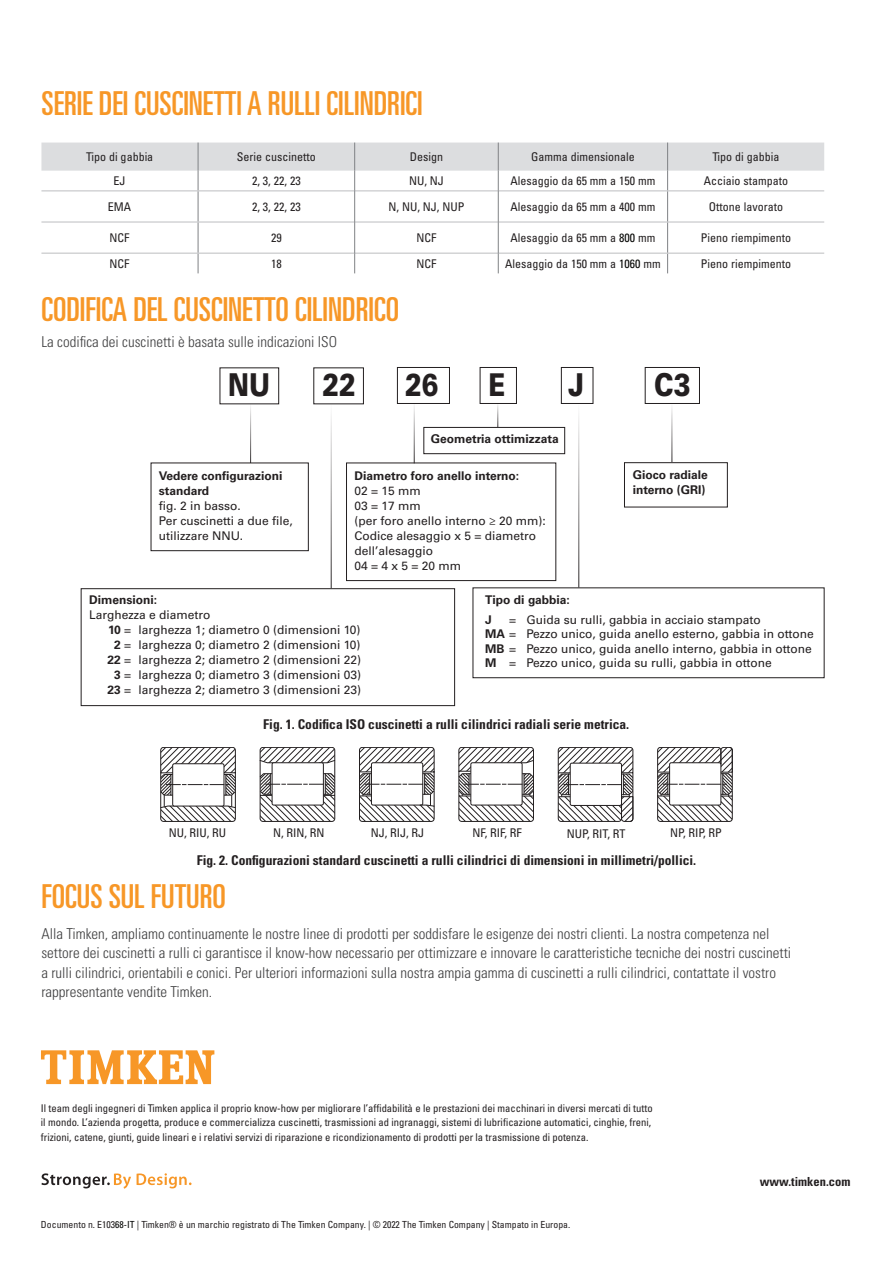
<style>
.page{position:relative;width:893px;height:1263px;background:#fff}
.page>*{position:absolute;margin:0;border:0;box-sizing:border-box;transform-origin:0 0}
.Subhead_4{font:ultra-condensed 33px "Univers LT Std";color:#f79727}
.t1{font:900 31.5px "Univers LT Std";color:#231f20;scale:.8 1}
.Body_Copy{font:300 condensed 15px/19.5px "Univers LT Std";color:#3e3e3f}
.fig_or_table{font:700 condensed 13.5px "Univers LT Std";color:#231f20}
.t2{font:700 condensed 12.45px "Univers LT Std";color:#231f20}
.t3{font:12px/15px "Univers LT Std";color:#231f20}
.Column_Headers_text{font:condensed 12px "Univers LT Std";color:#231f20}
.t4{font:700 12px/15px "Univers LT Std";color:#231f20}
.t5{font:condensed 10.65px/14.2px "Univers LT Std";color:#231f20}
.t6{font:condensed 9.75px "Univers LT Std";color:#231f20}
.s1{color:#040503}
.s2{font-weight:700}
</style>
<div class="page">
<svg style="left:41px;top:1173px;width:151px;height:16px"></svg>
<svg style="left:41px;top:1050px;width:173px;height:34px"></svg>
<hr style="left:198px;top:191px;width:1px;height:31px;background:#808285">
<hr style="left:667px;top:191px;width:1px;height:31px;background:#808285">
<hr style="left:198px;top:222px;width:1px;height:31px;background:#808285">
<hr style="left:667px;top:222px;width:1px;height:31px;background:#808285">
<svg style="left:198px;top:254px;width:1px;height:19px"></svg>
<svg style="left:667px;top:254px;width:1px;height:19px"></svg>
<hr style="left:198px;top:222px;width:156px;height:1px;background:#bcbdc0">
<hr style="left:355px;top:222px;width:143px;height:1px;background:#bcbdc0">
<hr style="left:499px;top:222px;width:169px;height:1px;background:#bcbdc0">
<hr style="left:668px;top:222px;width:156px;height:1px;background:#bcbdc0">
<hr style="left:198px;top:253px;width:156px;height:1px;background:#bcbdc0">
<hr style="left:355px;top:253px;width:143px;height:1px;background:#bcbdc0">
<hr style="left:499px;top:253px;width:169px;height:1px;background:#bcbdc0">
<hr style="left:668px;top:253px;width:156px;height:1px;background:#bcbdc0">
<hr style="left:41px;top:222px;width:157px;height:1px;background:#bcbdc0">
<hr style="left:41px;top:253px;width:157px;height:1px;background:#bcbdc0">
<svg style="left:41px;top:143px;width:783px;height:48px"></svg>
<hr style="left:354px;top:191px;width:1px;height:31px;background:#808285">
<hr style="left:498px;top:191px;width:1px;height:31px;background:#808285">
<hr style="left:354px;top:222px;width:1px;height:31px;background:#808285">
<hr style="left:498px;top:222px;width:1px;height:31px;background:#808285">
<svg style="left:354px;top:253px;width:1px;height:20px"></svg>
<svg style="left:498px;top:253px;width:1px;height:20px"></svg>
<svg style="left:458px;top:747px;width:76px;height:75px"></svg>
<svg style="left:359px;top:747px;width:75px;height:75px"></svg>
<svg style="left:260px;top:747px;width:75px;height:75px"></svg>
<svg style="left:657px;top:747px;width:76px;height:75px"></svg>
<svg style="left:557px;top:747px;width:77px;height:75px"></svg>
<svg style="left:160px;top:747px;width:76px;height:75px"></svg>
<div style="left:473px;top:587px;width:351px;height:91px;border:1px solid #231f20"></div>
<div style="left:346px;top:463px;width:210px;height:118px;border:1px solid #231f20"></div>
<hr style="left:671px;top:404px;width:1px;height:58px;background:#231f20">
<div style="left:624px;top:462px;width:104px;height:45px;border:1px solid #231f20"></div>
<hr style="left:331px;top:404px;width:1px;height:184px;background:#231f20">
<div style="left:397px;top:367px;width:53px;height:37px;border:1px solid #231f20"></div>
<div style="left:480px;top:367px;width:37px;height:37px;border:1px solid #231f20"></div>
<hr style="left:414px;top:403px;width:1px;height:60px;background:#231f20">
<svg style="left:497px;top:405px;width:1px;height:22px"></svg>
<div style="left:81px;top:588px;width:374px;height:118px;border:1px solid #231f20"></div>
<div style="left:561px;top:367px;width:32px;height:37px;border:1px solid #231f20"></div>
<div style="left:645px;top:367px;width:55px;height:37px;border:1px solid #231f20"></div>
<div style="left:423px;top:427px;width:142px;height:27px;border:1px solid #231f20"></div>
<hr style="left:578px;top:404px;width:1px;height:183px;background:#231f20">
<hr style="left:250px;top:404px;width:1px;height:60px;background:#231f20">
<div style="left:151px;top:463px;width:158px;height:88px;border:1px solid #231f20"></div>
<p class="Subhead_4" style="left:41px;top:85px;width:383px">SERIE DEI CUSCINETTI A RULLI CILINDRICI</p>
<p class="Column_Headers_text" style="left:86px;top:149px;width:69px">Tipo di gabbia</p>
<p class="Column_Headers_text" style="left:237px;top:149px;width:80px">Serie cuscinetto</p>
<p class="Column_Headers_text" style="left:410px;top:149px;width:35px">Design</p>
<p class="Column_Headers_text" style="left:531px;top:149px;width:105px">Gamma dimensionale</p>
<p class="Column_Headers_text" style="left:712px;top:149px;width:69px">Tipo di gabbia</p>
<p class="Column_Headers_text" style="left:114px;top:173px;width:13px">EJ</p>
<p class="Column_Headers_text" style="left:252px;top:173px;width:50px">2, 3, 22, 23</p>
<p class="Column_Headers_text" style="left:409px;top:173px;width:36px">NU, NJ</p>
<p class="Column_Headers_text" style="left:510px;top:173px;width:146px">Alesaggio da 65 mm a 150 mm</p>
<p class="Column_Headers_text" style="left:704px;top:173px;width:86px">Acciaio stampato</p>
<p class="Column_Headers_text" style="left:108px;top:199px;width:25px">EMA</p>
<p class="Column_Headers_text" style="left:252px;top:199px;width:50px">2, 3, 22, 23</p>
<p class="Column_Headers_text" style="left:388px;top:199px;width:78px">N, NU, NJ, NUP</p>
<p class="Column_Headers_text" style="left:510px;top:199px;width:146px">Alesaggio da 65 mm a 400 mm</p>
<p class="Column_Headers_text" style="left:709px;top:199px;width:76px">Ottone lavorato</p>
<p class="Column_Headers_text" style="left:110px;top:230px;width:22px">NCF</p>
<p class="Column_Headers_text" style="left:271px;top:230px;width:12px">29</p>
<p class="Column_Headers_text" style="left:416px;top:230px;width:22px">NCF</p>
<p class="Column_Headers_text" style="left:510px;top:230px;width:146px">Alesaggio da 65 mm a <span class="s1">800</span> mm</p>
<p class="Column_Headers_text" style="left:701px;top:230px;width:92px">Pieno riempimento</p>
<p class="Column_Headers_text" style="left:110px;top:256px;width:22px">NCF</p>
<p class="Column_Headers_text" style="left:271px;top:256px;width:12px">18</p>
<p class="Column_Headers_text" style="left:416px;top:256px;width:22px">NCF</p>
<p class="Column_Headers_text" style="left:505px;top:256px;width:157px">Alesaggio da 150 mm a <span class="s1">1060</span> mm</p>
<p class="Column_Headers_text" style="left:701px;top:256px;width:92px">Pieno riempimento</p>
<p class="Subhead_4" style="left:41px;top:290px;width:359px">CODIFICA DEL CUSCINETTO CILINDRICO</p>
<p class="Body_Copy" style="left:41px;top:332px;width:297px">La codifica dei cuscinetti è basata sulle indicazioni ISO</p>
<p class="t1" style="left:228px;top:365px;width:54px">NU</p>
<p class="t1" style="left:322px;top:365px;width:44px">22</p>
<p class="t1" style="left:405px;top:365px;width:44px">26</p>
<p class="t1" style="left:488px;top:365px;width:23px">E</p>
<p class="t1" style="left:569px;top:365px;width:21px">J</p>
<p class="t1" style="left:654px;top:365px;width:47px">C3</p>
<p class="t4" style="left:159px;top:469px;width:125px">Vedere configurazioni standard</p>
<p class="t3" style="left:159px;top:498px;width:84px">fig. 2 in basso.</p>
<p class="t3" style="left:159px;top:513px;width:136px">Per cuscinetti a due file, utilizzare NNU.</p>
<p class="t4" style="left:431px;top:432px;width:129px">Geometria ottimizzata</p>
<p class="t4" style="left:355px;top:469px;width:166px">Diametro foro anello interno:</p>
<p class="t3" style="left:355px;top:483px;width:68px">02 = 15 mm</p>
<p class="t3" style="left:355px;top:498px;width:68px">03 = 17 mm</p>
<p class="t3" style="left:355px;top:513px;width:193px">(per foro anello interno ≥ 20 mm):</p>
<p class="t3" style="left:355px;top:528px;width:183px">Codice alesaggio x 5 = diametro dell’alesaggio</p>
<p class="t3" style="left:355px;top:558px;width:108px">04 = 4 x 5 = 20 mm</p>
<p class="t4" style="left:633px;top:468px;width:77px">Gioco radiale interno (GRI)</p>
<p class="t4" style="left:89px;top:593px;width:70px">Dimensioni:</p>
<p class="t3" style="left:89px;top:608px;width:123px">Larghezza e diametro</p>
<p class="t3" style="left:108px;top:623px;width:254px"><span class="s2">10</span> = larghezza 1; diametro 0 (dimensioni 10)</p>
<p class="t3" style="left:114px;top:638px;width:248px"><span class="s2">2</span> = larghezza 0; diametro 2 (dimensioni 10)</p>
<p class="t3" style="left:107px;top:653px;width:255px"><span class="s2">22</span> = larghezza 2; diametro 2 (dimensioni 22)</p>
<p class="t3" style="left:114px;top:668px;width:249px"><span class="s2">3</span> = larghezza 0; diametro 3 (dimensioni 03)</p>
<p class="t3" style="left:107px;top:683px;width:255px"><span class="s2">23</span> = larghezza 2; diametro 3 (dimensioni 23)</p>
<p class="t4" style="left:485px;top:593px;width:86px">Tipo di gabbia:</p>
<p class="t4" style="left:485px;top:612px;width:8px">J</p>
<p class="t3" style="left:509px;top:612px;width:253px">= Guida su rulli, gabbia in acciaio stampato</p>
<p class="t3" style="left:485px;top:626px;width:330px"><span class="s2">MA</span> = Pezzo unico, guida anello esterno, gabbia in ottone</p>
<p class="t3" style="left:485px;top:641px;width:328px"><span class="s2">MB</span> = Pezzo unico, guida anello interno, gabbia in ottone</p>
<p class="t3" style="left:485px;top:655px;width:288px"><span class="s2">M</span> = Pezzo unico, guida su rulli, gabbia in ottone</p>
<p class="fig_or_table" style="left:263px;top:716px;width:367px">Fig. 1. Codifica ISO cuscinetti a rulli cilindrici radiali serie metrica.</p>
<p class="Column_Headers_text" style="left:169px;top:825px;width:59px">NU, RIU, RU</p>
<p class="Column_Headers_text" style="left:273px;top:825px;width:53px">N, RIN, RN</p>
<p class="Column_Headers_text" style="left:371px;top:825px;width:55px">NJ, RIJ, RJ</p>
<p class="Column_Headers_text" style="left:473px;top:825px;width:51px">NF, RIF, RF</p>
<p class="Column_Headers_text" style="left:567px;top:826px;width:60px">NUP, RIT, RT</p>
<p class="Column_Headers_text" style="left:670px;top:825px;width:53px">NP, RIP, RP</p>
<p class="fig_or_table" style="left:197px;top:852px;width:501px">Fig. 2. Configurazioni standard cuscinetti a rulli cilindrici di dimensioni in millimetri/pollici.</p>
<p class="Subhead_4" style="left:41px;top:878px;width:186px">FOCUS SUL FUTURO</p>
<p class="Body_Copy" style="left:41px;top:924px;width:751px">Alla Timken, ampliamo continuamente le nostre linee di prodotti per soddisfare le esigenze dei nostri clienti. La nostra competenza nel settore dei cuscinetti a rulli ci garantisce il know-how necessario per ottimizzare e innovare le caratteristiche tecniche dei nostri cuscinetti a rulli cilindrici, orientabili e conici. Per ulteriori informazioni sulla nostra ampia gamma di cuscinetti a rulli cilindrici, contattate il vostro rappresentante vendite Timken.</p>
<p class="t5" style="left:41px;top:1101px;width:613px">Il team degli ingegneri di Timken applica il proprio know-how per migliorare l’affidabilità e le prestazioni dei macchinari in diversi mercati di tutto il mondo. L’azienda progetta, produce e commercializza cuscinetti, trasmissioni ad ingranaggi, sistemi di lubrificazione automatici, cinghie, freni, frizioni, catene, giunti, guide lineari e i relativi servizi di riparazione e ricondizionamento di prodotti per la trasmissione di potenza.</p>
<p class="t6" style="left:41px;top:1219px;width:531px">Documento n. E103<span class="s1">68-IT</span> | Timken® è un marchio registrato di The Timken Company. | © 2022 The Timken Company | Stampato in Europa.</p>
<p class="t2" style="left:760px;top:1174px;width:92px">www.timken.com</p>
</div>
